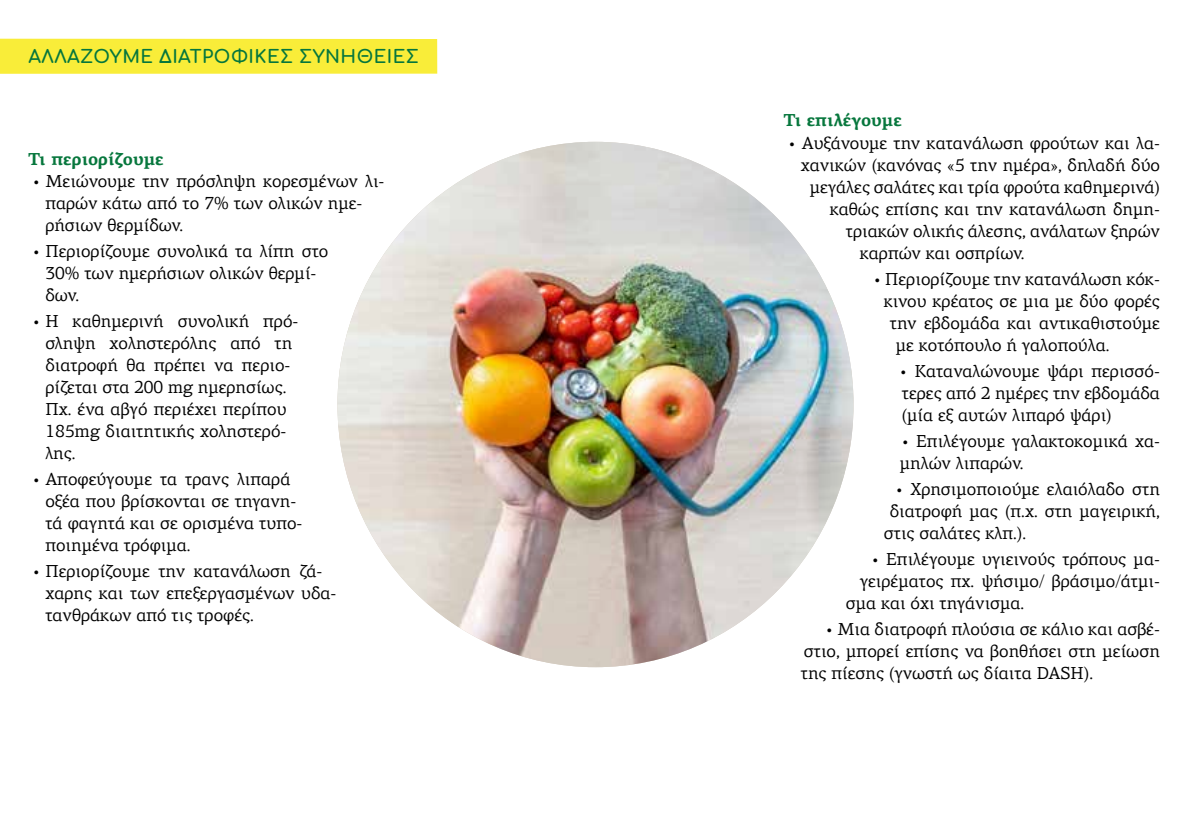
<style>
.page{position:relative;width:1191px;height:823px;background:#fff}
.page>*{position:absolute;margin:0;border:0;box-sizing:border-box;transform-origin:0 0}
.t1{font:700 18px "Comfortaa";letter-spacing:.025em;color:#05763d}
.t2{font:17.4px/22px "PF Agora Serif Pro";color:#000}
.t3{font:700 17.4px "PF Agora Serif Pro";color:#07773d}
</style>
<div class="page">
<img style="left:337px;top:142px;width:516px;height:524px">
<div style="left:0;top:39px;width:437px;height:35px;background:#f9ed39"></div>
<p class="t1" style="left:29px;top:39px;width:392px">ΑΛΛΆΖΟΥΜΕ ΔΙΑΤΡΟΦΙΚΈΣ ΣΥΝΉΘΕΙΕΣ</p>
<p class="t3" style="left:28px;top:148px;width:137px">Τι περιορίζουμε</p>
<p class="t2" style="left:45px;top:170px;width:340px;text-indent:-12px">• Μειώνουμε την πρόσληψη κορεσμένων λι&shy;παρών κάτω από το 7% των ολικών ημε&shy;ρήσιων θερμίδων.</p>
<p class="t2" style="left:45px;top:240px;width:284px;text-indent:-12px">• Περιορίζουμε συνολικά τα λίπη στο<br>30% των ημερήσιων ολικών θερμί&shy;δων.</p>
<p class="t2" style="left:45px;top:309px;width:254px;text-indent:-12px">• Η καθημερινή συνολική πρό&shy;σληψη χοληστερόλης από τη διατροφή θα πρέπει να περιο&shy;ρίζεται στα 200 mg ημερησίως.<br>Πχ. ένα αβγό περιέχει περίπου<br>185mg διαιτητικής χοληστερό&shy;λης.</p>
<p class="t2" style="left:45px;top:467px;width:258px;text-indent:-12px">• Αποφεύγουμε τα τρανς λιπαρά οξέα που βρίσκονται σε τηγανη&shy;τά φαγητά και σε ορισμένα τυπο&shy;ποιημένα τρόφιμα.</p>
<p class="t2" style="left:45px;top:559px;width:292px;text-indent:-12px">• Περιορίζουμε την κατανάλωση ζά&shy;χαρης και των επεξεργασμένων υδα&shy;τανθράκων από τις τροφές.</p>
<p class="t3" style="left:783px;top:110px;width:120px">Τι επιλέγουμε</p>
<p class="t2" style="left:788px;top:131px;width:373px">• Αυξάνουμε την κατανάλωση φρούτων και λα-</p>
<p class="t2" style="left:801px;top:153px;width:360px">χανικών (κανόνας «5 την ημέρα», δηλαδή δύο</p>
<p class="t2" style="left:809px;top:175px;width:352px">μεγάλες σαλάτες και τρία φρούτα καθημερινά)</p>
<p class="t2" style="left:829px;top:197px;width:332px">καθώς επίσης και την κατανάλωση δημη-</p>
<p class="t2" style="left:845px;top:219px;width:316px">τριακών ολικής άλεσης, ανάλατων ξηρών</p>
<p class="t2" style="left:860px;top:241px;width:166px">καρπών και οσπρίων.</p>
<p class="t2" style="left:874px;top:267px;width:287px">• Περιορίζουμε την κατανάλωση κόκ-</p>
<p class="t2" style="left:883px;top:289px;width:278px">κινου κρέατος σε μια με δύο φορές</p>
<p class="t2" style="left:889px;top:311px;width:272px">την εβδομάδα και αντικαθιστούμε</p>
<p class="t2" style="left:896px;top:333px;width:215px">με κοτόπουλο ή γαλοπούλα.</p>
<p class="t2" style="left:900px;top:359px;width:261px;text-align:justify">• Καταναλώνουμε ψάρι περισσό&shy;τερες από 2 ημέρες την εβδομάδα (μία εξ αυτών λιπαρό ψάρι)</p>
<p class="t2" style="left:899px;top:429px;width:261px">• Επιλέγουμε γαλακτοκομικά χα&shy;μηλών λιπαρών.</p>
<p class="t2" style="left:895px;top:477px;width:266px">• Χρησιμοποιούμε ελαιόλαδο στη</p>
<p class="t2" style="left:889px;top:499px;width:272px">διατροφή μας (π.χ. στη μαγειρική,</p>
<p class="t2" style="left:883px;top:521px;width:144px">στις σαλάτες κλπ.).</p>
<p class="t2" style="left:871px;top:547px;width:290px">• Επιλέγουμε υγιεινούς τρόπους μα-</p>
<p class="t2" style="left:859px;top:569px;width:301px">γειρέματος πχ. ψήσιμο/ βράσιμο/άτμι-</p>
<p class="t2" style="left:845px;top:591px;width:180px">σμα και όχι τηγάνισμα.</p>
<p class="t2" style="left:801px;top:617px;width:360px;text-align:justify;text-indent:25px">• Μια διατροφή πλούσια σε κάλιο και ασβέ&shy;στιο, μπορεί επίσης να βοηθήσει στη μείωση της πίεσης (γνωστή ως δίαιτα DASH).</p>
</div>
